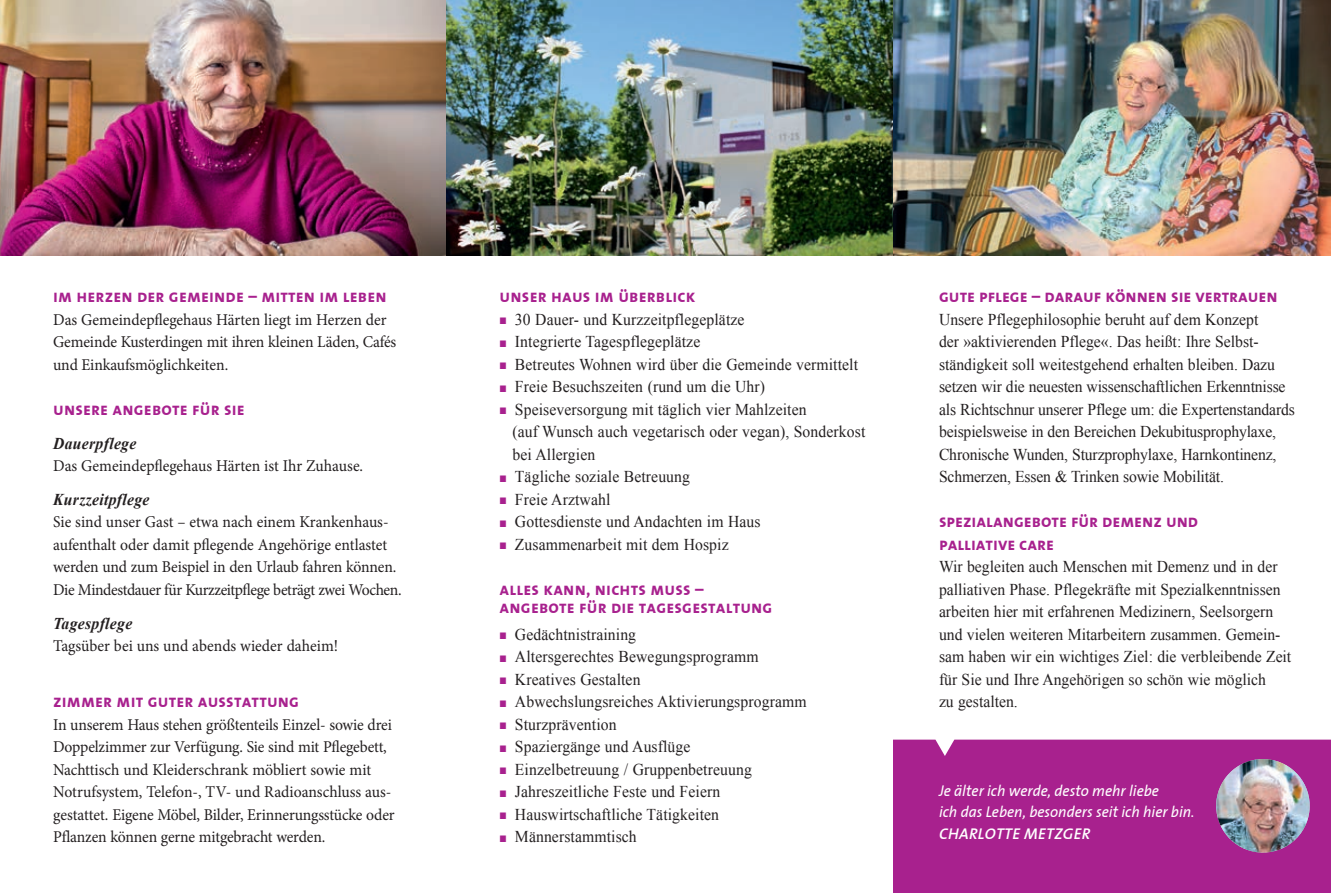
<style>
.page{position:relative;width:1331px;height:893px;background:#fff}
.page>*{position:absolute;margin:0;border:0;box-sizing:border-box;transform-origin:0 0}
.t1{font:18px/18px "The Sans Bold Caps";letter-spacing:.01em;color:#a8218e;scale:.95 1}
.t2{font:16.5px/22.5px "Times New Roman";color:#231f20;scale:.95 1}
.t3{font:16.5px/22.5px "Minion Pro";letter-spacing:-.01em;color:#231f20;scale:.95 1}
.t4{font:italic 700 16.5px "Times New Roman";letter-spacing:.02em;color:#231f20;scale:.95 1}
.t5{font:italic 15.75px/21.8px "The Sans";color:#fff;scale:.95 1}
.t6{font:15.75px "The San Sem Bol Cap Ita";letter-spacing:.02em;color:#fff}
</style>
<div class="page">
<img style="left:0;top:0;width:1331px;height:255px">
<img style="left:446px;top:0;width:447px;height:255px">
<div style="left:893px;top:740px;width:438px;height:153px;background:#a8218e"></div>
<svg style="left:1214px;top:757px;width:98px;height:2px"></svg>
<img style="left:1214px;top:759px;width:98px;height:96px">
<p class="t1" style="left:53px;top:287px;width:353px">im herzen der gemeinde – mitten im leben</p>
<p class="t3" style="left:53px;top:308px;width:363px">Das Gemeindepflegehaus Härten liegt im Herzen der<br>Gemeinde Kusterdingen mit ihren kleinen Läden, Cafés und Einkaufsmöglichkeiten.</p>
<p class="t1" style="left:53px;top:399px;width:203px">unsere angebote für sie</p>
<p class="t4" style="left:53px;top:432px;width:89px">Dauerpflege</p>
<p class="t3" style="left:53px;top:455px;width:328px">Das Gemeindepflegehaus Härten ist Ihr Zuhause.</p>
<p class="t4" style="left:53px;top:488px;width:103px">Kurzzeitpflege</p>
<p class="t3" style="left:53px;top:511px;width:368px">Sie sind unser Gast – etwa nach einem Krankenhaus&shy;aufenthalt oder damit pflegende Angehörige entlastet werden und zum Beispiel in den Urlaub fahren können.<br>Die Mindestdauer für Kurzzeitpflege beträgt zwei Wochen.</p>
<p class="t4" style="left:53px;top:612px;width:85px">Tagespflege</p>
<p class="t3" style="left:53px;top:635px;width:302px">Tagsüber bei uns und abends wieder daheim!</p>
<p class="t1" style="left:53px;top:692px;width:260px">zimmer mit guter ausstattung</p>
<p class="t3" style="left:53px;top:713px;width:361px">In unserem Haus stehen größtenteils Einzel- sowie drei Doppelzimmer zur Verfügung. Sie sind mit Pflegebett, Nachttisch und Kleiderschrank möbliert sowie mit Notrufsystem, Telefon-, TV- und Radioanschluss aus&shy;gestattet. Eigene Möbel, Bilder, Erinnerungsstücke oder Pflanzen können gerne mitgebracht werden.</p>
<p class="t1" style="left:500px;top:287px;width:208px">unser haus im überblick</p>
<p class="t2" style="left:512px;top:308px;width:373px">30 Dauer- und Kurzzeitpflegeplätze<br>Integrierte Tagespflegeplätze<br>Betreutes Wohnen wird über die Gemeinde vermittelt Freie Besuchszeiten (rund um die Uhr)<br>Speiseversorgung mit täglich vier Mahlzeiten<br>(auf Wunsch auch vegetarisch oder vegan), Sonderkost bei Allergien<br>Tägliche soziale Betreuung<br>Freie Arztwahl<br>Gottesdienste und Andachten im Haus Zusammenarbeit mit dem Hospiz</p>
<p class="t1" style="left:500px;top:579px;width:289px">alles kann, nichts muss – angebote für die tagesgestaltung</p>
<p class="t2" style="left:515px;top:623px;width:308px">Gedächtnistraining<br>Altersgerechtes Bewegungsprogramm<br>Kreatives Gestalten<br>Abwechslungsreiches Aktivierungsprogramm<br>Sturzprävention<br>Spaziergänge und Ausflüge<br>Einzelbetreuung / Gruppenbetreuung<br>Jahreszeitliche Feste und Feiern<br>Hauswirtschaftliche Tätigkeiten<br>Männerstammtisch</p>
<p class="t1" style="left:939px;top:287px;width:358px">gute pflege – darauf können sie vertrauen</p>
<p class="t2" style="left:939px;top:308px;width:376px">Unsere Pflegephilosophie beruht auf dem Konzept<br>der »aktivierenden Pflege«. Das heißt: Ihre Selbst‑ ständigkeit soll weitestgehend erhalten bleiben. Dazu setzen wir die neuesten wissenschaftlichen Erkenntnisse als Richtschnur unserer Pflege um: die Expertenstandards beispielsweise in den Bereichen Dekubitusprophylaxe, Chronische Wunden, Sturzprophylaxe, Harnkontinenz, Schmerzen, Essen &amp; Trinken sowie Mobilität.</p>
<p class="t1" style="left:939px;top:510px;width:274px;line-height:22.5px">spezialangebote für demenz und palliative care</p>
<p class="t2" style="left:939px;top:555px;width:372px">Wir begleiten auch Menschen mit Demenz und in der palliativen Phase. Pflegekräfte mit Spezialkenntnissen arbeiten hier mit erfahrenen Medizinern, Seelsorgern und vielen weiteren Mitarbeitern zusammen. Gemein&shy;sam haben wir ein wichtiges Ziel: die verbleibende Zeit für Sie und Ihre Angehörigen so schön wie möglich<br>zu gestalten.</p>
<p class="t5" style="left:939px;top:779px;width:270px">Je älter ich werde, desto mehr liebe<br>ich das Leben, besonders seit ich hier bin.</p>
<p class="t6" style="left:939px;top:821px;width:153px">CHARLOTTE METZGER</p>
</div>
